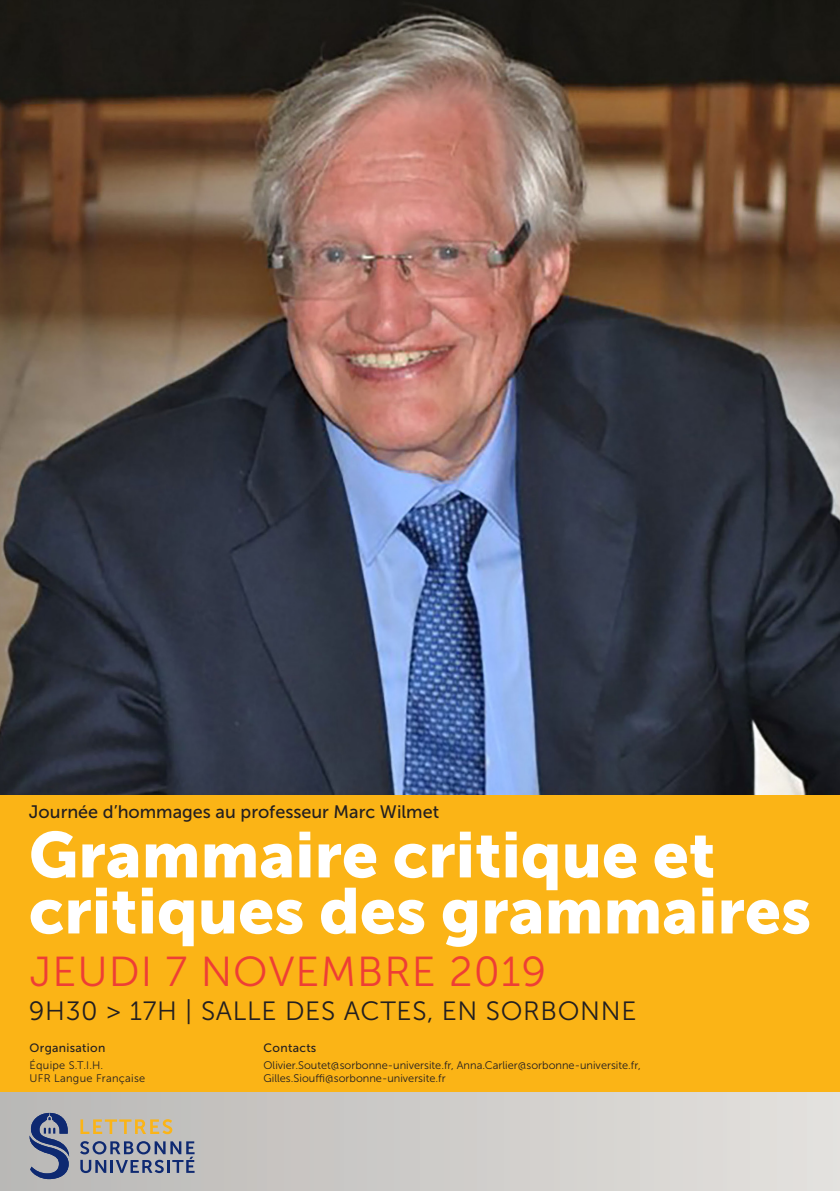
<style>
.page{position:relative;width:840px;height:1191px;background:#fff}
.page>*{position:absolute;margin:0;border:0;box-sizing:border-box;transform-origin:0 0}
.t1{font:64px/56px "Museo Sans 900";color:#fff}
.t2{font:41.8px "Museo Sans 300";letter-spacing:.025em;color:#ee3e35}
.t3{font:26.4px "Museo Sans 300";letter-spacing:.025em;color:#231f20}
.t4{font:18px "Museo Sans 500";color:#231f20}
.t5{font:12.2px "Museo Sans 500";letter-spacing:.025em;color:#231f20}
.t6{font:11px/13.2px "Museo Sans 300";color:#231f20}
.t7{font:11px "Museo Sans 300";letter-spacing:.025em;color:#231f20}
</style>
<div class="page">
<img style="left:0;top:0;width:839px;height:795px">
<div style="left:0;top:1091px;width:839px;height:100px;background:linear-gradient(to right,#b8b7b5,#e3e1dd)"></div>
<svg style="left:80px;top:1119px;width:92px;height:15px"></svg>
<svg style="left:30px;top:1113px;width:40px;height:66px;background:#697596"></svg>
<svg style="left:80px;top:1141px;width:114px;height:32px;background:#838ba2"></svg>
<div style="left:0;top:795px;width:839px;height:296px;background:#fbb416"></div>
<p class="t4" style="left:29px;top:802px;width:411px">Journée d’hommages au professeur Marc Wilmet</p>
<p class="t1" style="left:29px;top:826px;width:783px">Grammaire critique et critiques des grammaires</p>
<p class="t2" style="left:30px;top:949px;width:518px">JEUDI 7 NOVEMBRE 2019</p>
<p class="t3" style="left:29px;top:997px;width:608px">9H30 &gt; 17H | SALLE DES ACTES, EN SORBONNE</p>
<p class="t5" style="left:30px;top:1041px;width:77px">Organisation</p>
<p class="t6" style="left:30px;top:1058px;width:75px">Équipe S.T.I.H.</p>
<p class="t7" style="left:30px;top:1072px;width:117px">UFR Langue Française</p>
<p class="t5" style="left:263px;top:1041px;width:54px">Contacts</p>
<p class="t6" style="left:263px;top:1058px;width:378px">Olivier.Soutet@sorbonne-universite.fr, Anna.Carlier@sorbonne-universite.fr,<br>Gilles.Siouffi@sorbonne-universite.fr</p>
</div>
